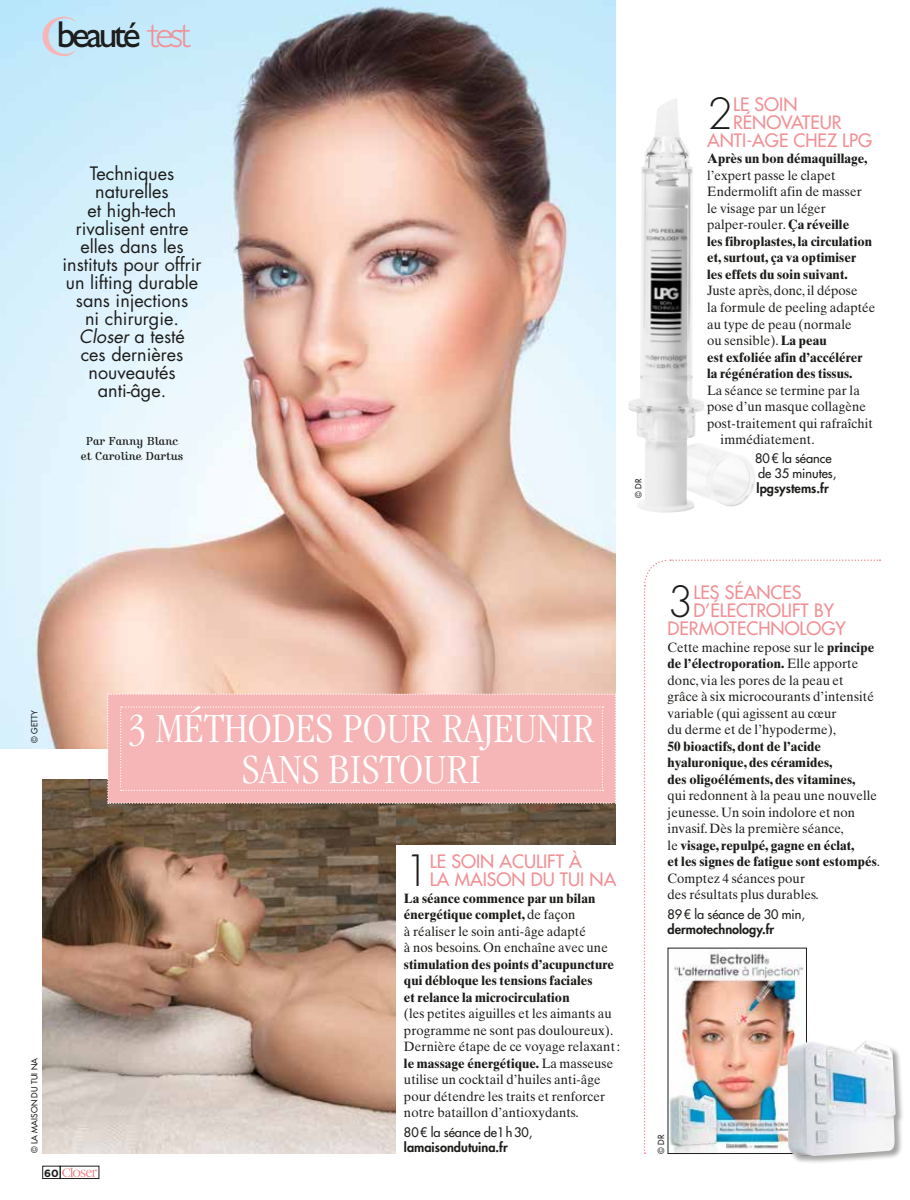
<style>
.page{position:relative;width:910px;height:1200px;background:#fff}
.page>*{position:absolute;margin:0;border:0;box-sizing:border-box;transform-origin:0 0}
.t1{font:300 condensed 43.05px/41.2px "ITC Garamond Std";color:#fff;text-align:center}
.t2{font:300 41.85px "Futura Std";color:#1d1d1b}
.t3{font:37.5px "Gill Sans Std";letter-spacing:-.095em;color:#1d1d1b}
.t4{font:18px/18px "Futura Std";color:#1d1d1b;text-align:center}
.t5{font:500 18px/18px "Futura Std";color:#f19095}
.t6{font:13.5px/16.5px "Times Ten LT Std";letter-spacing:.01em;color:#1d1d1b}
.t7{font:700 13.5px/16.5px "Times Ten LT Std";letter-spacing:.01em;color:#1d1d1b}
.t8{font:500 12.75px/15px "Futura Std";color:#1d1d1b}
.t9{font:800 12.75px "Futura Std";color:#1d1d1b}
.t10{font:12px/15px "Kursivschrift LT Pro Stehend";letter-spacing:.015em;color:#1d1d1b;text-align:center}
.t11{font:700 10.5px "Gotham";color:#1d1d1b}
.t12{font:500 8.25px "Futura Std";letter-spacing:.015em;color:#1d1d1b}
.s1{font-weight:300;color:#f19095}
.s2{font-style:italic}
.s3{font-weight:400}
.s4{font-weight:700}
</style>
<div class="page">
<svg style="left:62px;top:1167px;width:35px;height:9px"></svg>
<img style="left:395px;top:803px;width:220px;height:41px">
<img style="left:43px;top:779px;width:352px;height:373px">
<img style="left:0;top:0;width:615px;height:748px">
<div style="left:787px;top:1039px;width:117px;height:125px;background:#1d1d1b;opacity:.4"></div>
<img style="left:787px;top:1039px;width:109px;height:116px">
<img style="left:629px;top:99px;width:126px;height:413px">
<svg style="left:643px;top:559px;width:237px;height:594px"></svg>
<div style="left:107px;top:693px;width:509px;height:110px;background:#f6b5b6"></div>
<svg style="left:43px;top:17px;width:33px;height:39px"></svg>
<h3 class="t3" style="left:57px;top:12px;width:136px">beauté <span class="s1">test</span></h3>
<h3 class="t4" style="left:63px;top:165px;width:141px">Techniques naturelles<br>et high-tech rivalisent entre elles dans les instituts pour offrir un lifting durable sans injections<br>ni chirurgie.<br><span class="s2">Closer</span> a testé<br>ces dernières nouveautés anti-âge.</h3>
<p class="t10" style="left:81px;top:434px;width:104px">Par Fanny Blanc et Caroline Dartus</p>
<p class="t12" style="left:633px;top:497px;width:20px;rotate:-90deg">© DR</p>
<h2 class="t2" style="left:707px;top:88px;width:27px">2</h2>
<h3 class="t5" style="left:733px;top:95px;width:66px">LE SOIN</h3>
<h3 class="t5" style="left:733px;top:113px;width:110px">RÉNOVATEUR</h3>
<h3 class="t5" style="left:707px;top:131px;width:166px">ANTI-AGE CHEZ LPG</h3>
<p class="t7" style="left:707px;top:150px;width:162px">Après un bon démaquillage,</p>
<p class="t7" style="left:707px;top:167px;width:166px"><span class="s3">l’expert passe le clapet<br>Endermolift afin de masser le visage par un léger palper-rouler.</span> Ça réveille<br>les fibroplastes, la circulation et, surtout, ça va optimiser les effets du soin suivant.</p>
<p class="t6" style="left:707px;top:282px;width:170px">Juste après, donc, il dépose<br>la formule de peeling adaptée au type de peau (normale<br>ou sensible). <span class="s4">La peau<br>est exfoliée afin d’accélérer la régénération des tissus.</span></p>
<p class="t6" style="left:707px;top:381px;width:154px">La séance se termine par la</p>
<p class="t6" style="left:707px;top:398px;width:161px">pose d’un masque collagène</p>
<p class="t6" style="left:707px;top:414px;width:167px">post-traitement qui rafraîchit</p>
<p class="t6" style="left:721px;top:431px;width:96px">immédiatement.</p>
<p class="t8" style="left:755px;top:451px;width:83px">80€ LA SÉANCE<br>DE 35 MINUTES,</p>
<p class="t9" style="left:757px;top:480px;width:74px">lpgsystems.fr</p>
<p class="t12" style="left:29px;top:742px;width:34px;rotate:-90deg">© GETTY</p>
<p class="t12" style="left:29px;top:1152px;width:97px;rotate:-90deg">© LA MAISON DU TUI NA</p>
<p class="t11" style="left:44px;top:1165px;width:16px">60</p>
<h1 class="t1" style="left:128px;top:707px;width:467px">3 MÉTHODES POUR RAJEUNIR<br>SANS BISTOURI</h1>
<h2 class="t2" style="left:404px;top:845px;width:27px">1</h2>
<h3 class="t5" style="left:430px;top:852px;width:188px">LE SOIN ACULIFT À<br>LA MAISON DU TUI NA</h3>
<p class="t6" style="left:404px;top:889px;width:205px"><span class="s4">La séance commence par un bilan énergétique complet,</span> de façon<br>à réaliser le soin anti-âge adapté<br>à nos besoins. On enchaîne avec une</p>
<p class="t7" style="left:404px;top:955px;width:212px">stimulation des points d’acupuncture qui débloque les tensions faciales<br>et relance la microcirculation</p>
<p class="t6" style="left:404px;top:1004px;width:218px">(les petites aiguilles et les aimants au programme ne sont pas douloureux).<br>Dernière étape de ce voyage relaxant: <span class="s4">le massage énergétique.</span> La masseuse utilise un cocktail d’huiles anti-âge pour détendre les traits et renforcer notre bataillon d’antioxydants.</p>
<p class="t8" style="left:404px;top:1123px;width:130px">80€ LA SÉANCE DE1H30,</p>
<p class="t9" style="left:404px;top:1138px;width:105px">lamaisondutuina.fr</p>
<h2 class="t2" style="left:668px;top:576px;width:27px">3</h2>
<h3 class="t5" style="left:694px;top:583px;width:109px">LES SÉANCES</h3>
<h3 class="t5" style="left:694px;top:601px;width:142px">D’ÉLECTROLIFT BY</h3>
<h3 class="t5" style="left:668px;top:619px;width:180px">DERMOTECHNOLOGY</h3>
<p class="t6" style="left:668px;top:638px;width:208px">Cette machine repose sur le <span class="s4">principe de l’électroporation.</span> Elle apporte donc, via les pores de la peau et grâce à six microcourants d’intensité variable (qui agissent au cœur<br>du derme et de l’hypoderme),</p>
<p class="t7" style="left:668px;top:737px;width:189px">50 bioactifs, dont de l’acide hyaluronique, des céramides,<br>des oligoéléments, des vitamines,</p>
<p class="t6" style="left:668px;top:787px;width:214px">qui redonnent à la peau une nouvelle jeunesse. Un soin indolore et non invasif. Dès la première séance,<br>le <span class="s4">visage, repulpé, gagne en éclat,<br>et les signes de fatigue sont estompés</span>.<br>Comptez 4 séances pour<br>des résultats plus durables.</p>
<p class="t8" style="left:668px;top:906px;width:139px">89€ LA SÉANCE DE 30 MIN,</p>
<p class="t9" style="left:668px;top:920px;width:108px">dermotechnology.fr</p>
<p class="t12" style="left:656px;top:1153px;width:20px;rotate:-90deg">© DR</p>
</div>
